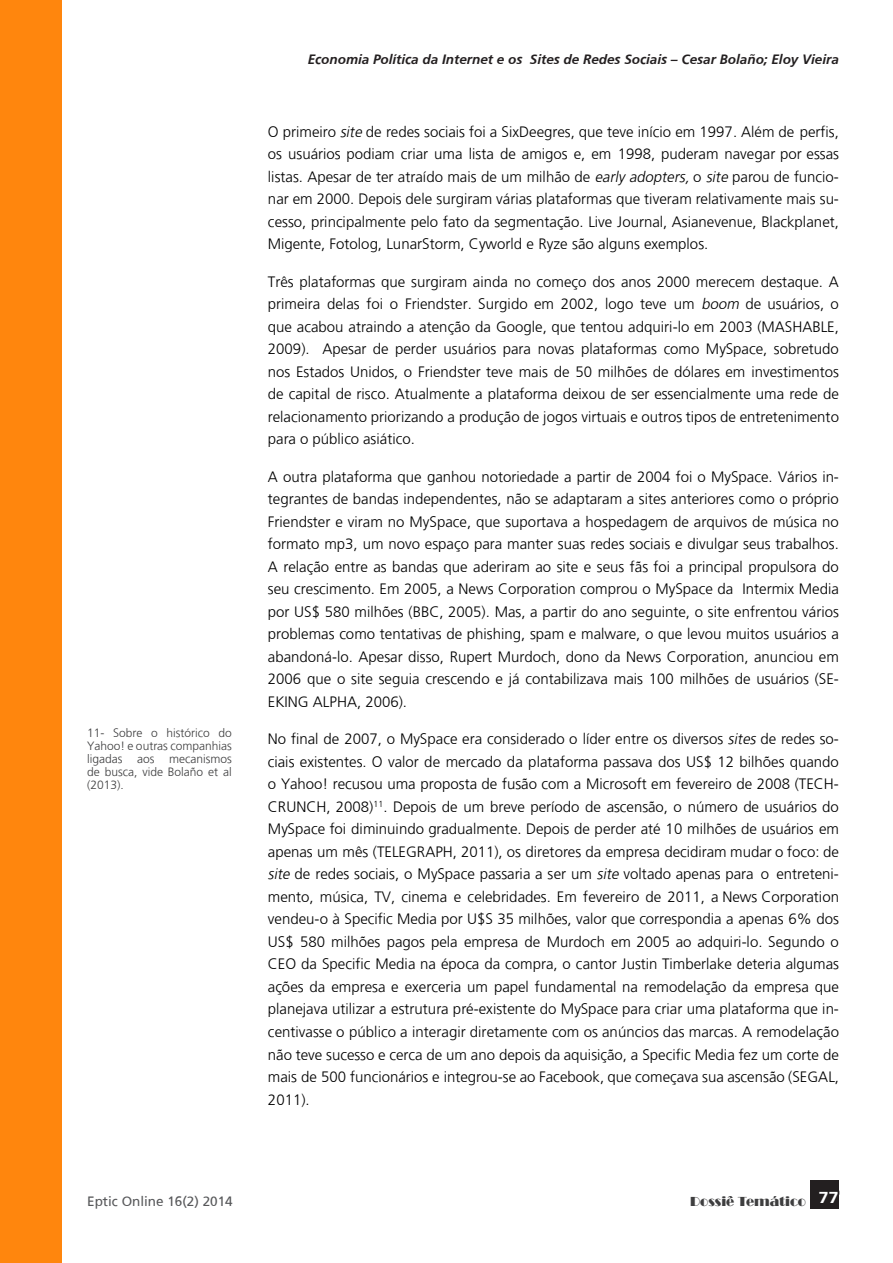
<style>
.page{position:relative;width:893px;height:1263px;background:#fff}
.page>*{position:absolute;margin:0;border:0;box-sizing:border-box;transform-origin:0 0}
.rev_artigo{font:300 15px/22.5px "Frutiger";color:#000;text-align:justify}
.t1{font:italic 700 13.5px "Frutiger";color:#231f20}
.t2{font:13.5px "Frutiger";color:#57585a}
.t3{font:13.5px "Broadway";color:#3e3e3f}
.rev_nota_de_rodapé{font:300 12px/13.2px "Frutiger";color:#3e3e3f;text-align:justify}
.s1{font-style:italic}
</style>
<div class="page">
<div style="left:811px;top:1180px;width:28px;height:29px;background:#231f20"></div>
<div style="left:0;top:0;width:62px;height:1263px;background:#ff860d"></div>
<p class="rev_nota_de_rodapé" style="left:87px;top:726px;width:146px">11- Sobre o histórico do Yahoo! e outras companhias ligadas aos mecanismos de busca, vide Bolaño et al (2013).</p>
<p class="t1" style="left:308px;top:52px;width:533px">Economia Política da Internet e os Sites de Redes Sociais – Cesar Bolaño; Eloy Vieira</p>
<p class="rev_artigo" style="left:268px;top:120px;width:573px">O primeiro <span class="s1">site</span> de redes sociais foi a SixDeegres, que teve início em 1997. Além de perfis, os usuários podiam criar uma lista de amigos e, em 1998, puderam navegar por essas listas. Apesar de ter atraído mais de um milhão de <span class="s1">early adopters,</span>o <span class="s1">site</span> parou de funcio&shy;nar em 2000. Depois dele surgiram várias plataformas que tiveram relativamente mais su&shy;cesso, principalmente pelo fato da segmentação. Live Journal, Asianevenue, Blackplanet, Migente, Fotolog, LunarStorm, Cyworld e Ryze são alguns exemplos.</p>
<p class="rev_artigo" style="left:268px;top:270px;width:573px">Três plataformas que surgiram ainda no começo dos anos 2000 merecem destaque. A primeira delas foi o Friendster. Surgido em 2002, logo teve um <span class="s1">boom</span> de usuários, o que acabou atraindo a atenção da Google, que tentou adquiri-lo em 2003 (MASHABLE, 2009). Apesar de perder usuários para novas plataformas como MySpace, sobretudo nos Estados Unidos, o Friendster teve mais de 50 milhões de dólares em investimentos de capital de risco. Atualmente a plataforma deixou de ser essencialmente uma rede de relacionamento priorizando a produção de jogos virtuais e outros tipos de entretenimento para o público asiático.</p>
<p class="rev_artigo" style="left:268px;top:465px;width:573px">A outra plataforma que ganhou notoriedade a partir de 2004 foi o MySpace. Vários in&shy;tegrantes de bandas independentes, não se adaptaram a sites anteriores como o próprio Friendster e viram no MySpace, que suportava a hospedagem de arquivos de música no formato mp3, um novo espaço para manter suas redes sociais e divulgar seus trabalhos.<br>A relação entre as bandas que aderiram ao site e seus fãs foi a principal propulsora do seu crescimento. Em 2005, a News Corporation comprou o MySpace da Intermix Media por US$ 580 milhões (BBC, 2005). Mas, a partir do ano seguinte, o site enfrentou vários problemas como tentativas de phishing, spam e malware, o que levou muitos usuários a abandoná-lo. Apesar disso, Rupert Murdoch, dono da News Corporation, anunciou em 2006 que o site seguia crescendo e já contabilizava mais 100 milhões de usuários (SE-EKING ALPHA, 2006).</p>
<p class="rev_artigo" style="left:268px;top:728px;width:573px">No final de 2007, o MySpace era considerado o líder entre os diversos <span class="s1">sites</span> de redes so&shy;ciais existentes. O valor de mercado da plataforma passava dos US$ 12 bilhões quando o Yahoo! recusou uma proposta de fusão com a Microsoft em fevereiro de 2008 (TECH-CRUNCH, 2008)<sup>11</sup>. Depois de um breve período de ascensão, o número de usuários do MySpace foi diminuindo gradualmente. Depois de perder até 10 milhões de usuários em apenas um mês (TELEGRAPH, 2011), os diretores da empresa decidiram mudar o foco: de <span class="s1">site</span> de redes sociais, o MySpace passaria a ser um <span class="s1">site</span> voltado apenas para o entreteni&shy;mento, música, TV, cinema e celebridades. Em fevereiro de 2011, a News Corporation vendeu-o à Specific Media por U$S 35 milhões, valor que correspondia a apenas 6% dos US$ 580 milhões pagos pela empresa de Murdoch em 2005 ao adquiri-lo. Segundo o CEO da Specific Media na época da compra, o cantor Justin Timberlake deteria algumas ações da empresa e exerceria um papel fundamental na remodelação da empresa que planejava utilizar a estrutura pré-existente do MySpace para criar uma plataforma que in&shy;centivasse o público a interagir diretamente com os anúncios das marcas. A remodelação não teve sucesso e cerca de um ano depois da aquisição, a Specific Media fez um corte de mais de 500 funcionários e integrou-se ao Facebook, que começava sua ascensão (SEGAL, 2011).</p>
<p class="t2" style="left:87px;top:1193px;width:147px">Eptic Online 16(2) 2014</p>
<p class="t3" style="left:690px;top:1194px;width:150px">Dossiê Temático <sup>77</sup></p>
</div>
